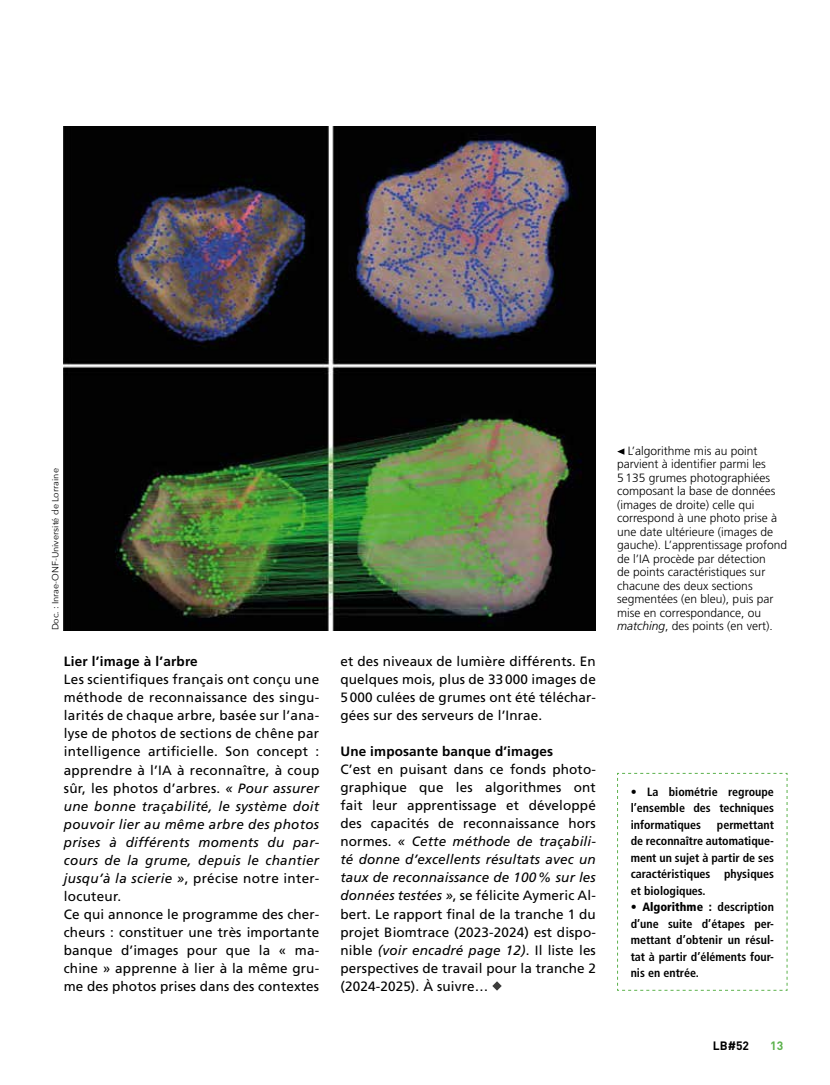
<style>
.page{position:relative;width:830px;height:1085px;background:#fff}
.page>*{position:absolute;margin:0;border:0;box-sizing:border-box;transform-origin:0 0}
.t1{font:13.5px/18px "Frutiger";letter-spacing:.01em;color:#000;text-align:justify}
.t2{font:700 13.5px "Frutiger";letter-spacing:.01em;color:#000}
.t3{font:300 12px/13.5px "Frutiger";color:#000}
.t4{font:700 condensed 12px/16.5px "Frutiger";color:#000;text-align:justify}
.t5{font:700 12px "DIN Pro";color:#000}
.t6{font:700 12px "DIN Pro";color:#5cb24c}
.t7{font:9px "Avenir Next";color:#000}
.s1{font-style:italic}
.s2{font-weight:900}
</style>
<div class="page">
<svg style="left:492px;top:981px;width:9px;height:9px"></svg>
<img style="left:64px;top:126px;width:531px;height:504px">
<svg style="left:617px;top:448px;width:7px;height:6px"></svg>
<svg style="left:617px;top:772px;width:170px;height:218px"></svg>
<p class="t7" style="left:48px;top:630px;width:163px;rotate:-90deg">Doc. : Inrae-ONF-Université de Lorraine</p>
<p class="t2" style="left:64px;top:653px;width:135px">Lier l’image à l’arbre</p>
<p class="t1" style="left:64px;top:670px;width:257px;text-align:left">Les scientifiques français ont conçu une méthode de reconnaissance des singu&shy;larités de chaque arbre, basée sur l’ana&shy;lyse de photos de sections de chêne par intelligence artificielle. Son concept : apprendre à l’IA à reconnaître, à coup sûr, les photos d’arbres. <span class="s1">« Pour assurer une bonne traçabilité, le système doit pouvoir lier au même arbre des photos prises à différents moments du par&shy;cours de la grume, depuis le chantier jusqu’à la scierie »</span>, précise notre inter&shy;locuteur.<br>Ce qui annonce le programme des cher&shy;cheurs : constituer une très importante banque d’images pour que la « ma&shy;chine » apprenne à lier à la même gru&shy;me des photos prises dans des contextes</p>
<p class="t1" style="left:340px;top:652px;width:257px">et des niveaux de lumière différents. En quelques mois, plus de 33 000 images de 5 000 culées de grumes ont été téléchar&shy;gées sur des serveurs de l’Inrae.</p>
<p class="t2" style="left:340px;top:743px;width:214px">Une imposante banque d’images</p>
<p class="t1" style="left:340px;top:760px;width:257px">C’est en puisant dans ce fonds photo&shy;graphique que les algorithmes ont fait leur apprentissage et développé des capacités de reconnaissance hors normes. <span class="s1">« Cette méthode de traçabili&shy;té donne d’excellents résultats avec un taux de reconnaissance de 100% sur les données testées »</span>, se félicite Aymeric Al&shy;bert. Le rapport final de la tranche 1 du projet Biomtrace (2023-2024) est dispo&shy;nible <span class="s1">(voir encadré page 12)</span>. Il liste les perspectives de travail pour la tranche 2 (2024-2025). À suivre…</p>
<p class="t3" style="left:617px;top:444px;width:171px;text-indent:11px">L’algorithme mis au point parvient à identifier parmi les<br>5135 grumes photographiées composant la base de données (images de droite) celle qui correspond à une photo prise à une date ultérieure (images de gauche). L’apprentissage profond de l’IA procède par détection<br>de points caractéristiques sur chacune des deux sections segmentées (en bleu), puis par mise en correspondance, ou</p>
<p class="t3" style="left:617px;top:619px;width:157px"><span class="s1">matching</span>, des points (en vert).</p>
<p class="t4" style="left:630px;top:783px;width:145px">• La biométrie regroupe l’ensemble des techniques informatiques</p>
<p class="t4" style="left:630px;top:816px;width:145px;text-indent:86px">permettant de reconnaître automatique&shy;ment un sujet à partir de ses caractéristiques physiques et biologiques.</p>
<p class="t4" style="left:630px;top:898px;width:145px">• <span class="s2">Algorithme :</span> description d’une suite d’étapes per&shy;mettant d’obtenir un résul&shy;tat à partir d’éléments four&shy;nis en entrée.</p>
<p class="t5" style="left:712px;top:1037px;width:38px">LB#52</p>
<p class="t6" style="left:769px;top:1037px;width:15px">13</p>
</div>
